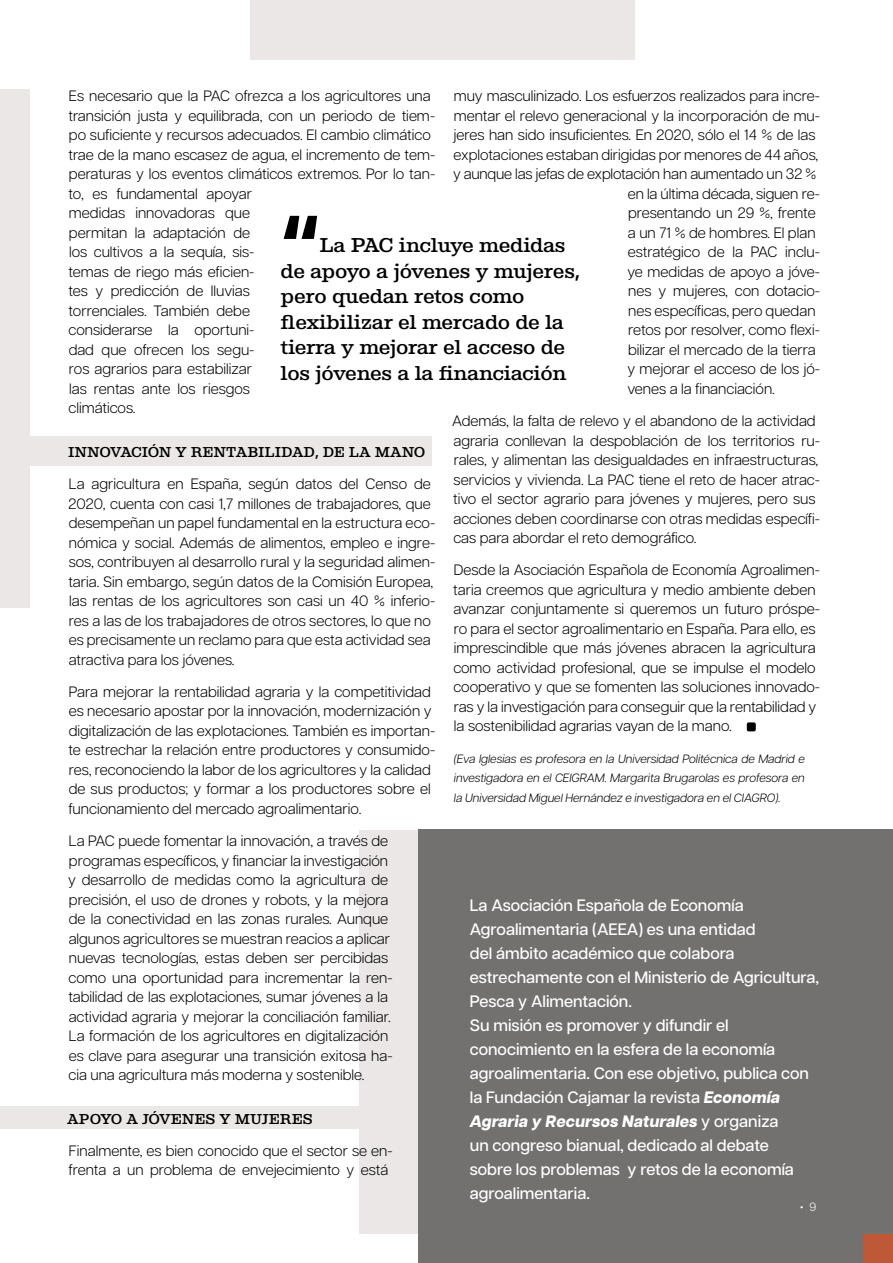
<style>
.page{position:relative;width:893px;height:1263px;background:#fff}
.page>*{position:absolute;margin:0;border:0;box-sizing:border-box;transform-origin:0 0}
.t1{font:800 75px "Albiona";color:#000}
.t2{font:300 24px "Articulat CF";color:#fff}
.t3{font:500 21px/25.5px "Albiona";letter-spacing:-.01em;color:#000}
.despiece_texto_P{font:500 16.5px/24px "Articulat CF";color:#fff}
.cuerpo_de_texto_P{font:300 15px/19.5px "Articulat CF";color:#000}
.ladillo_P{font:500 15px "Albiona";color:#000}
.t4{font:italic 300 12px/19.5px "Articulat CF";color:#000;text-align:justify}
.s1{font-weight:800;font-style:italic}
.s2{font-size:12px}
</style>
<div class="page">
<div style="left:0;top:89px;width:30px;height:518px;background:#eae7e6"></div>
<div style="left:359px;top:830px;width:77px;height:403px;background:#eae7e6"></div>
<div style="left:250px;top:0;width:385px;height:60px;background:#eae7e6"></div>
<div style="left:1px;top:436px;width:431px;height:30px;background:#eae7e6"></div>
<div style="left:0;top:1106px;width:389px;height:23px;background:#eae7e6"></div>
<div style="left:747px;top:722px;width:9px;height:9px;background:#000;border-radius:2px"></div>
<div style="left:419px;top:830px;width:474px;height:433px;background:#737070"></div>
<div style="left:863px;top:1233px;width:30px;height:30px;background:#bd5937"></div>
<p class="cuerpo_de_texto_P" style="left:68px;top:85px;width:368px">Es necesario que la PAC ofrezca a los agricultores una transición justa y equilibrada, con un periodo de tiem&shy;po suficiente y recursos adecuados. El cambio climático trae de la mano escasez de agua, el incremento de tem&shy;peraturas y los eventos climáticos extremos. Por lo tan&shy;to, es fundamental apoyar<br>medidas innovadoras que<br>permitan la adaptación de<br>los cultivos a la sequía, sis-<br>temas de riego más eficien-<br>tes y predicción de lluvias<br>torrenciales. También debe<br>considerarse la oportuni-<br>dad que ofrecen los segu-<br>ros agrarios para estabilizar<br>las rentas ante los riesgos<br>climáticos.</p>
<p class="ladillo_P" style="left:68px;top:443px;width:359px">INNOVACIÓN Y RENTABILIDAD, DE LA MANO</p>
<p class="cuerpo_de_texto_P" style="left:68px;top:473px;width:368px">La agricultura en España, según datos del Censo de 2020, cuenta con casi 1,7 millones de trabajadores, que desempeñan un papel fundamental en la estructura eco&shy;nómica y social. Además de alimentos, empleo e ingre&shy;sos, contribuyen al desarrollo rural y la seguridad alimen&shy;taria. Sin embargo, según datos de la Comisión Europea, las rentas de los agricultores son casi un 40 % inferio&shy;res a las de los trabajadores de otros sectores, lo que no es precisamente un reclamo para que esta actividad sea atractiva para los jóvenes.</p>
<p class="cuerpo_de_texto_P" style="left:68px;top:681px;width:368px">Para mejorar la rentabilidad agraria y la competitividad es necesario apostar por la innovación, modernización y digitalización de las explotaciones. También es importan&shy;te estrechar la relación entre productores y consumido&shy;res, reconociendo la labor de los agricultores y la calidad de sus productos; y formar a los productores sobre el funcionamiento del mercado agroalimentario.</p>
<p class="cuerpo_de_texto_P" style="left:68px;top:830px;width:326px">La PAC puede fomentar la innovación, a través de programas específicos, y financiar la investigación y desarrollo de medidas como la agricultura de precisión, el uso de drones y robots, y la mejora de la conectividad en las zonas rurales. Aunque algunos agricultores se muestran reacios a aplicar nuevas tecnologías, estas deben ser percibidas como una oportunidad para incrementar la ren&shy;tabilidad de las explotaciones, sumar jóvenes a la actividad agraria y mejorar la conciliación familiar.<br>La formación de los agricultores en digitalización es clave para asegurar una transición exitosa ha&shy;cia una agricultura más moderna y sostenible.</p>
<p class="ladillo_P" style="left:67px;top:1110px;width:247px">APOYO A JÓVENES Y MUJERES</p>
<p class="cuerpo_de_texto_P" style="left:69px;top:1140px;width:325px">Finalmente, es bien conocido que el sector se en&shy;frenta a un problema de envejecimiento y está</p>
<p class="cuerpo_de_texto_P" style="left:454px;top:85px;width:368px">muy masculinizado. Los esfuerzos realizados para incre-</p>
<p class="cuerpo_de_texto_P" style="left:454px;top:105px;width:368px">mentar el relevo generacional y la incorporación de mu-</p>
<p class="cuerpo_de_texto_P" style="left:453px;top:124px;width:364px">jeres han sido insuficientes. En 2020, sólo el 14 % de las</p>
<p class="cuerpo_de_texto_P" style="left:454px;top:144px;width:366px">explotaciones estaban dirigidas por menores de 44 años,</p>
<p class="cuerpo_de_texto_P" style="left:453px;top:163px;width:365px">y aunque las jefas de explotación han aumentado un 32 %</p>
<p class="cuerpo_de_texto_P" style="left:628px;top:183px;width:194px">en la última década, siguen re-</p>
<p class="cuerpo_de_texto_P" style="left:628px;top:202px;width:189px">presentando un 29 %, frente</p>
<p class="cuerpo_de_texto_P" style="left:628px;top:222px;width:189px">a un 71 % de hombres. El plan</p>
<p class="cuerpo_de_texto_P" style="left:628px;top:241px;width:194px">estratégico de la PAC inclu-</p>
<p class="cuerpo_de_texto_P" style="left:627px;top:261px;width:194px">ye medidas de apoyo a jóve-</p>
<p class="cuerpo_de_texto_P" style="left:628px;top:280px;width:193px">nes y mujeres, con dotacio-</p>
<p class="cuerpo_de_texto_P" style="left:628px;top:300px;width:189px">nes específicas, pero quedan</p>
<p class="cuerpo_de_texto_P" style="left:628px;top:319px;width:193px">retos por resolver, como flexi-</p>
<p class="cuerpo_de_texto_P" style="left:628px;top:339px;width:189px">bilizar el mercado de la tierra</p>
<p class="cuerpo_de_texto_P" style="left:627px;top:358px;width:194px">y mejorar el acceso de los jó-</p>
<p class="cuerpo_de_texto_P" style="left:627px;top:378px;width:149px">venes a la financiación.</p>
<p class="cuerpo_de_texto_P" style="left:452px;top:410px;width:369px">Además, la falta de relevo y el abandono de la actividad agraria conllevan la despoblación de los territorios ru&shy;rales, y alimentan las desigualdades en infraestructuras, servicios y vivienda. La PAC tiene el reto de hacer atrac&shy;tivo el sector agrario para jóvenes y mujeres, pero sus acciones deben coordinarse con otras medidas específi&shy;cas para abordar el reto demográfico.</p>
<p class="cuerpo_de_texto_P" style="left:453px;top:559px;width:368px">Desde la Asociación Española de Economía Agroalimen&shy;taria creemos que agricultura y medio ambiente deben avanzar conjuntamente si queremos un futuro próspe&shy;ro para el sector agroalimentario en España. Para ello, es imprescindible que más jóvenes abracen la agricultura como actividad profesional, que se impulse el modelo cooperativo y que se fomenten las soluciones innovado&shy;ras y la investigación para conseguir que la rentabilidad y la sostenibilidad agrarias vayan de la mano.</p>
<p class="t4" style="left:454px;top:748px;width:352px">(Eva Iglesias es profesora en la Universidad Politécnica de Madrid e investigadora en el CEIGRAM. Margarita Brugarolas es profesora en la Universidad Miguel Hernández e investigadora en el CIAGRO).</p>
<h1 class="t1" style="left:281px;top:197px;width:41px">“</h1>
<h3 class="t3" style="left:281px;top:233px;width:301px;text-indent:39px">La PAC incluye medidas de apoyo a jóvenes y mujeres, pero quedan retos como flexibilizar el mercado de la tierra y mejorar el acceso de los jóvenes a la financiación</h3>
<p class="despiece_texto_P" style="left:470px;top:892px;width:351px">La Asociación Española de Economía Agroalimentaria (AEEA) es una entidad<br>del ámbito académico que colabora estrechamente con el Ministerio de Agricultura, Pesca y Alimentación.</p>
<p class="despiece_texto_P" style="left:470px;top:1012px;width:340px">Su misión es promover y difundir el conocimiento en la esfera de la economía agroalimentaria. Con ese objetivo, publica con la Fundación Cajamar la revista <span class="s1">Economía Agraria y Recursos Naturales</span> y organiza<br>un congreso bianual, dedicado al debate sobre los problemas y retos de la economía agroalimentaria.</p>
<h2 class="t2" style="left:799px;top:1188px;width:18px">· <span class="s2">9</span></h2>
</div>
